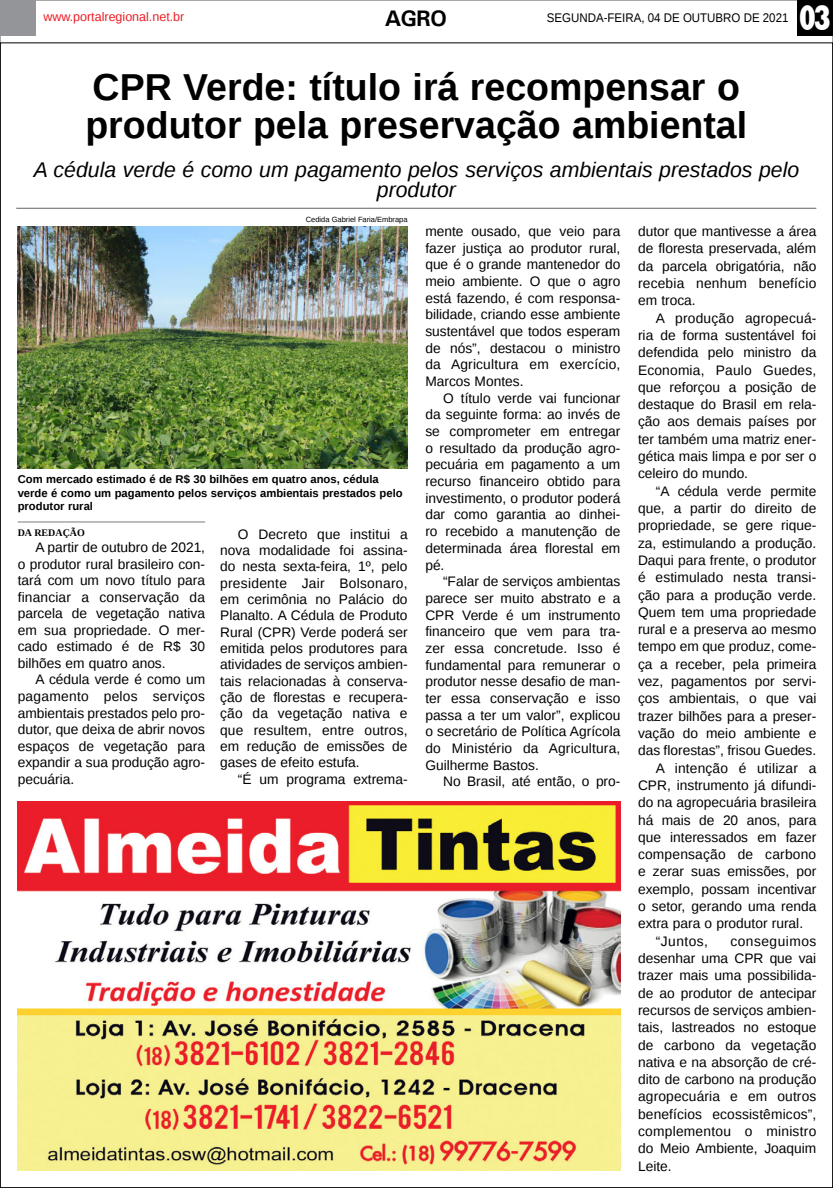
<style>
.page{position:relative;width:833px;height:1188px;background:#fff}
.page>*{position:absolute;margin:0;border:0;box-sizing:border-box;transform-origin:0 0}
.TÍTULO{font:700 37.5px "Liberation Sans";color:#000}
.t1{font:800 36.12px "Rockwell";color:#fff;scale:.7 1}
.TITULO_PG{font:700 22.5px "Univers";color:#000}
.LINHA_FINA{font:italic 21.25px/20px "Liberation Sans";color:#000;text-align:center}
.MATÉRIA{font:13.75px/17.2px "Liberation Sans";color:#000;text-align:justify}
.DATA_PG{font:12.5px "Liberation Sans";color:#000;scale:.92 1}
.DATA_PG-2{font:12.5px "Liberation Sans";color:#ed1d24}
.LEGENDA{font:700 11.25px/13.8px "Liberation Sans";color:#000}
.CRÉDITO_NOME{font:700 10px "Liberation Serif";color:#000}
.CRÉDITO_FOTO{font:7.5px "Liberation Sans";color:#000}
</style>
<div class="page">
<div style="left:0;top:0;width:35px;height:35px;background:#939598"></div>
<div style="left:797px;top:0;width:36px;height:35px;background:#000"></div>
<img style="left:18px;top:801px;width:602px;height:369px">
<hr style="left:16px;top:208px;width:800px;height:1px;background:#000">
<img style="left:18px;top:226px;width:389px;height:242px">
<hr style="left:18px;top:521px;width:187px;height:1px;background:#939598">
<p class="DATA_PG-2" style="left:43px;top:10px;width:143px">www.portalregional.net.br</p>
<p class="TITULO_PG" style="left:385px;top:5px;width:64px">AGRO</p>
<p class="DATA_PG" style="left:547px;top:10px;width:264px">SEGUNDA-FEIRA, 04 DE OUTUBRO DE 2021</p>
<p class="t1" style="left:799px;top:-3px;width:48px">03</p>
<p class="TÍTULO" style="left:93px;top:62px;width:649px">CPR Verde: título irá recompensar o</p>
<p class="TÍTULO" style="left:85px;top:99px;width:663px">produtor pela preservação ambiental</p>
<p class="LINHA_FINA" style="left:34px;top:159px;width:767px">A cédula verde é como um pagamento pelos serviços ambientais prestados pelo produtor</p>
<p class="CRÉDITO_FOTO" style="left:306px;top:215px;width:103px">Cedida Gabriel Faria/Embrapa</p>
<p class="LEGENDA" style="left:18px;top:472px;width:386px">Com mercado estimado é de R$ 30 bilhões em quatro anos, cédula verde é como um pagamento pelos serviços ambientais prestados pelo produtor rural</p>
<p class="CRÉDITO_NOME" style="left:18px;top:525px;width:69px">DA REDAÇÃO</p>
<p class="MATÉRIA" style="left:18px;top:539px;width:189px;line-height:16.5px;text-indent:18px">A partir de outubro de 2021, o produtor rural brasileiro con&shy;tará com um novo título para financiar a conservação da parcela de vegetação nativa em sua propriedade. O mer&shy;cado estimado é de R$ 30 bilhões em quatro anos.</p>
<p class="MATÉRIA" style="left:18px;top:671px;width:189px;line-height:16.5px;text-indent:18px">A cédula verde é como um pagamento pelos serviços ambientais prestados pelo pro&shy;dutor, que deixa de abrir novos espaços de vegetação para expandir a sua produção agro&shy;pecuária.</p>
<p class="MATÉRIA" style="left:220px;top:526px;width:189px;line-height:16.4px;text-indent:18px">O Decreto que institui a nova modalidade foi assina&shy;do nesta sexta-feira, 1º, pelo presidente Jair Bolsonaro, em cerimônia no Palácio do Planalto. A Cédula de Produto Rural (CPR) Verde poderá ser emitida pelos produtores para atividades de serviços ambien&shy;tais relacionadas à conserva&shy;ção de florestas e recupera&shy;ção da vegetação nativa e que resultem, entre outros, em redução de emissões de gases de efeito estufa.</p>
<p class="MATÉRIA" style="left:238px;top:770px;width:171px">“É um programa extrema-</p>
<p class="MATÉRIA" style="left:425px;top:223px;width:197px;line-height:16.6px">mente ousado, que veio para fazer justiça ao produtor rural, que é o grande mantenedor do meio ambiente. O que o agro está fazendo, é com responsa&shy;bilidade, criando esse ambiente sustentável que todos esperam de nós”, destacou o ministro da Agricultura em exercício, Marcos Montes.</p>
<p class="MATÉRIA" style="left:425px;top:390px;width:197px;line-height:16.6px;text-indent:18px">O título verde vai funcionar da seguinte forma: ao invés de se comprometer em entregar o resultado da produção agro&shy;pecuária em pagamento a um recurso financeiro obtido para investimento, o produtor poderá dar como garantia ao dinhei&shy;ro recebido a manutenção de determinada área florestal em pé.</p>
<p class="MATÉRIA" style="left:425px;top:573px;width:197px;line-height:16.6px;text-indent:18px">“Falar de serviços ambientas parece ser muito abstrato e a CPR Verde é um instrumento financeiro que vem para tra&shy;zer essa concretude. Isso é fundamental para remunerar o produtor nesse desafio de man&shy;ter essa conservação e isso passa a ter um valor”, explicou o secretário de Política Agrícola do Ministério da Agricultura, Guilherme Bastos.</p>
<p class="MATÉRIA" style="left:443px;top:773px;width:179px">No Brasil, até então, o pro-</p>
<p class="MATÉRIA" style="left:638px;top:223px;width:180px">dutor que mantivesse a área de floresta preservada, além da parcela obrigatória, não recebia nenhum benefício em troca.</p>
<p class="MATÉRIA" style="left:638px;top:310px;width:180px;text-indent:18px">A produção agropecuá&shy;ria de forma sustentável foi defendida pelo ministro da Economia, Paulo Guedes, que reforçou a posição de destaque do Brasil em rela&shy;ção aos demais países por ter também uma matriz ener&shy;gética mais limpa e por ser o celeiro do mundo.</p>
<p class="MATÉRIA" style="left:638px;top:482px;width:180px;text-indent:18px">“A cédula verde permite que, a partir do direito de propriedade, se gere rique&shy;za, estimulando a produção.<br>Daqui para frente, o produtor é estimulado nesta transi&shy;ção para a produção verde.<br>Quem tem uma propriedade rural e a preserva ao mesmo tempo em que produz, come&shy;ça a receber, pela primeira vez, pagamentos por servi&shy;ços ambientais, o que vai trazer bilhões para a preser&shy;vação do meio ambiente e das florestas”, frisou Guedes.</p>
<p class="MATÉRIA" style="left:638px;top:759px;width:180px;text-indent:18px">A intenção é utilizar a CPR, instrumento já difundi&shy;do na agropecuária brasileira há mais de 20 anos, para que interessados em fazer compensação de carbono e zerar suas emissões, por exemplo, possam incentivar o setor, gerando uma renda extra para o produtor rural.</p>
<p class="MATÉRIA" style="left:656px;top:932px;width:54px">“Juntos,</p>
<p class="MATÉRIA" style="left:638px;top:932px;width:180px;text-indent:92px">conseguimos desenhar uma CPR que vai trazer mais uma possibilida&shy;de ao produtor de antecipar recursos de serviços ambien&shy;tais, lastreados no estoque de carbono da vegetação nativa e na absorção de cré&shy;dito de carbono na produção agropecuária e em outros benefícios ecossistêmicos”, complementou o ministro do Meio Ambiente, Joaquim Leite.</p>
</div>
